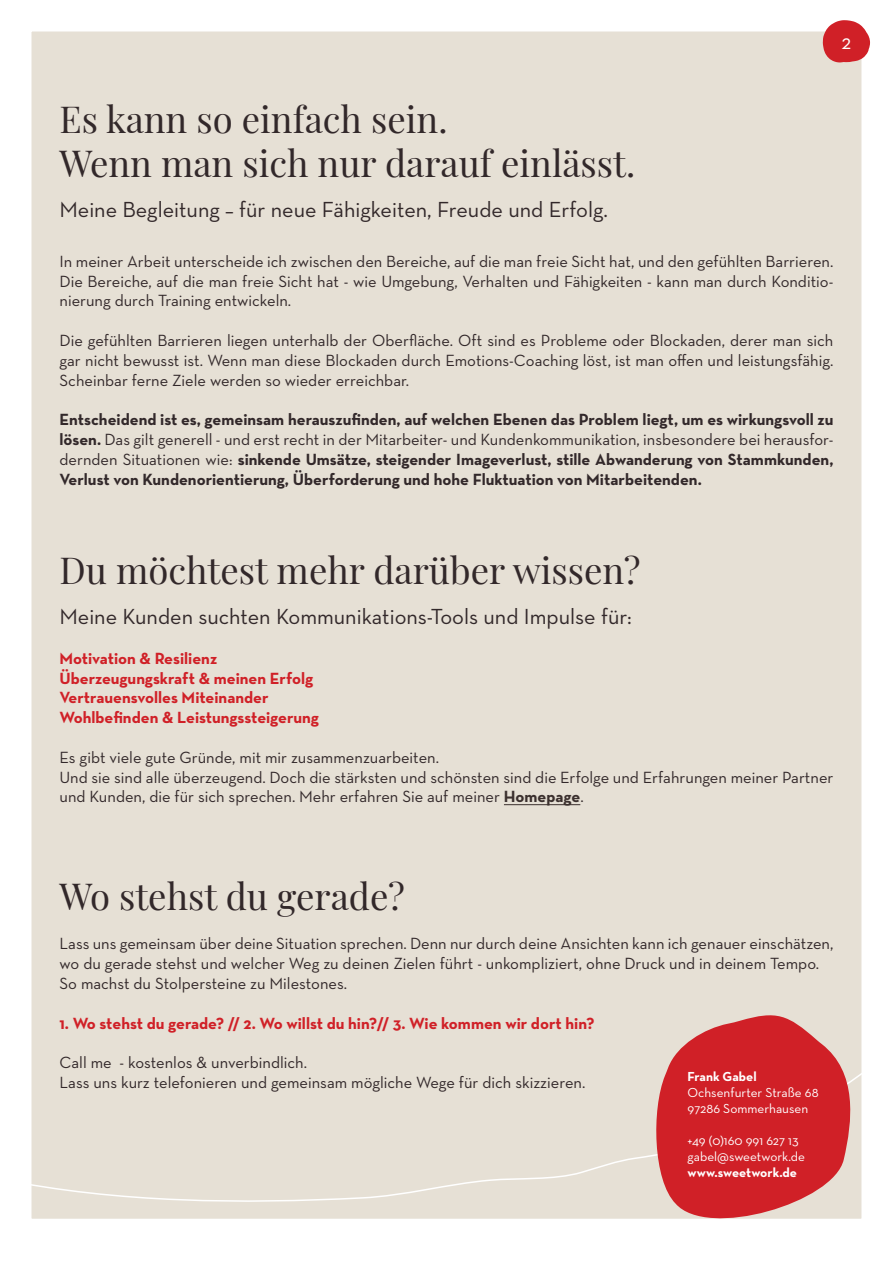
<style>
.page{position:relative;width:893px;height:1263px;background:#fff}
.page>*{position:absolute;margin:0;border:0;box-sizing:border-box;transform-origin:0 0}
.t1{font:36.45px "Playfair Display";color:#32282a}
.t2{font:22.2px "Neutra Text";color:#32282a}
.t3{font:21px "Neutra Text";color:#fff}
.t4{font:16.5px/19.8px "Neutra Text";color:#32282a;text-align:justify}
.t5{font:700 16.5px/19.8px "Neutra Text";color:#32282a;text-align:justify}
.t6{font:700 16.5px "Neutra Text";color:#d02027}
.t7{font:13.35px "Neutra Text";color:#fff}
.t8{font:700 13.35px "Neutra Text";color:#fff}
.s1{font-weight:400}
.s2{font-weight:700;color:#3b302e}
</style>
<div class="page">
<div style="left:16px;top:16px;width:861px;height:1218px;background:#e6e0d5"></div>
<div style="left:0;top:0;width:893px;height:1250px;border:32px solid #fff"></div>
<svg style="left:823px;top:20px;width:47px;height:42px;background:#d7484e"></svg>
<hr style="left:504px;top:804px;width:76px;height:1px;background:#3b302e">
<svg style="left:0;top:877px;width:893px;height:327px"></svg>
<svg style="left:651px;top:1010px;width:207px;height:230px;fill:#d02027"></svg>
<p class="t3" style="left:841px;top:29px;width:11px">2</p>
<p class="t1" style="left:60px;top:91px;width:389px">Es kann so einfach sein.</p>
<p class="t1" style="left:60px;top:135px;width:577px">Wenn man sich nur darauf einlässt.</p>
<p class="t2" style="left:60px;top:196px;width:550px">Meine Begleitung – für neue Fähigkeiten, Freude und Erfolg.</p>
<p class="t4" style="left:60px;top:251px;width:775px">In meiner Arbeit unterscheide ich zwischen den Bereiche, auf die man freie Sicht hat, und den gefühlten Barrieren.<br>Die Bereiche, auf die man freie Sicht hat - wie Umgebung, Verhalten und Fähigkeiten - kann man durch Konditio&shy;nierung durch Training entwickeln.</p>
<p class="t4" style="left:60px;top:330px;width:775px">Die gefühlten Barrieren liegen unterhalb der Oberfläche. Oft sind es Probleme oder Blockaden, derer man sich gar nicht bewusst ist. Wenn man diese Blockaden durch Emotions-Coaching löst, ist man offen und leistungsfähig.<br>Scheinbar ferne Ziele werden so wieder erreichbar.</p>
<p class="t5" style="left:60px;top:409px;width:775px">Entscheidend ist es, gemeinsam herauszufinden, auf welchen Ebenen das Problem liegt, um es wirkungsvoll zu lösen. <span class="s1">Das gilt generell - und erst recht in der Mitarbeiter- und Kundenkommunikation, insbesondere bei herausfor&shy;dernden Situationen wie:</span> sinkende Umsätze, steigender Imageverlust, stille Abwanderung von Stammkunden, Verlust von Kundenorientierung, Überforderung und hohe Fluktuation von Mitarbeitenden.</p>
<p class="t1" style="left:60px;top:542px;width:582px">Du möchtest mehr darüber wissen?</p>
<p class="t2" style="left:60px;top:603px;width:574px">Meine Kunden suchten Kommunikations-Tools und Impulse für:</p>
<p class="t6" style="left:60px;top:648px;width:159px">Motivation &amp; Resilienz</p>
<p class="t6" style="left:60px;top:668px;width:255px">Überzeugungskraft &amp; meinen Erfolg</p>
<p class="t6" style="left:60px;top:687px;width:211px">Vertrauensvolles Miteinander</p>
<p class="t6" style="left:60px;top:707px;width:261px">Wohlbefinden &amp; Leistungssteigerung</p>
<p class="t4" style="left:60px;top:747px;width:381px">Es gibt viele gute Gründe, mit mir zusammenzuarbeiten.</p>
<p class="t4" style="left:60px;top:767px;width:775px">Und sie sind alle überzeugend. Doch die stärksten und schönsten sind die Erfolge und Erfahrungen meiner Partner und Kunden, die für sich sprechen. Mehr erfahren Sie auf meiner <span class="s2">Homepage</span>.</p>
<p class="t1" style="left:60px;top:868px;width:347px">Wo stehst du gerade?</p>
<p class="t4" style="left:60px;top:933px;width:775px">Lass uns gemeinsam über deine Situation sprechen. Denn nur durch deine Ansichten kann ich genauer einschätzen, wo du gerade stehst und welcher Weg zu deinen Zielen führt - unkompliziert, ohne Druck und in deinem Tempo.</p>
<p class="t4" style="left:60px;top:973px;width:289px">So machst du Stolpersteine zu Milestones.</p>
<p class="t6" style="left:60px;top:1013px;width:536px">1. Wo stehst du gerade? // 2. Wo willst du hin?// 3. Wie kommen wir dort hin?</p>
<p class="t4" style="left:60px;top:1052px;width:249px">Call me - kostenlos &amp; unverbindlich.</p>
<p class="t4" style="left:60px;top:1072px;width:527px">Lass uns kurz telefonieren und gemeinsam mögliche Wege für dich skizzieren.</p>
<p class="t8" style="left:688px;top:1068px;width:71px">Frank Gabel</p>
<p class="t7" style="left:688px;top:1084px;width:133px">Ochsenfurter Straße 68</p>
<p class="t7" style="left:688px;top:1100px;width:122px">97286 Sommerhausen</p>
<p class="t7" style="left:688px;top:1132px;width:112px">+49 (0)160 991 627 13</p>
<p class="t7" style="left:688px;top:1148px;width:119px">gabel@sweetwork.de</p>
<p class="t8" style="left:688px;top:1164px;width:111px">www.sweetwork.de</p>
</div>
